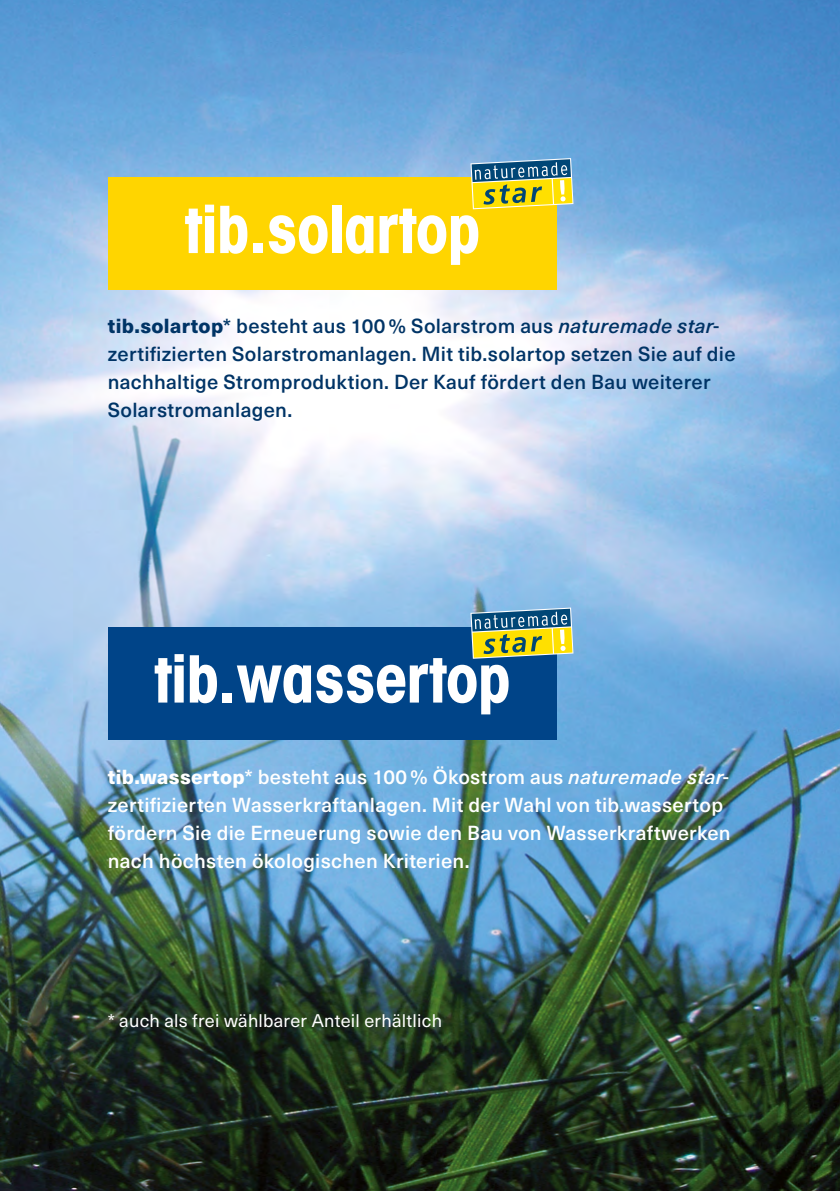
<style>
.page{position:relative;width:840px;height:1191px;background:#fff}
.page>*{position:absolute;margin:0;border:0;box-sizing:border-box;transform-origin:0 0}
.Copy{font:500 20px/28px "Neue Haas Unica Pro";letter-spacing:.015em;color:#fff}
.Copy-2{font:500 20px/28px "Neue Haas Unica Pro";letter-spacing:.015em;color:#003466}
.t1{font:18px "Neue Haas Unica Pro";letter-spacing:.015em;color:#fff}
.s1{font-weight:800}
.s2{font-style:italic}
</style>
<div class="page">
<img style="left:0;top:0;width:839px;height:1191px">
<div style="left:108px;top:178px;width:448px;height:112px;background:#ffd500"></div>
<svg style="left:185px;top:205px;width:29px;height:48px"></svg>
<svg style="left:220px;top:206px;width:27px;height:48px"></svg>
<div style="left:253px;top:243px;width:9px;height:10px;background:#fff"></div>
<svg style="left:268px;top:215px;width:59px;height:39px"></svg>
<div style="left:332px;top:206px;width:9px;height:47px;background:#fff"></div>
<svg style="left:346px;top:215px;width:27px;height:39px"></svg>
<svg style="left:379px;top:158px;width:194px;height:107px"></svg>
<div style="left:108px;top:627px;width:448px;height:112px;background:#048"></div>
<svg style="left:154px;top:654px;width:29px;height:48px"></svg>
<svg style="left:190px;top:655px;width:27px;height:48px"></svg>
<div style="left:223px;top:693px;width:9px;height:9px;background:#fff"></div>
<svg style="left:237px;top:607px;width:336px;height:107px"></svg>
<p class="Copy-2" style="left:108px;top:312px;width:629px"><span class="s1">tib.solartop</span>* besteht aus 100% Solarstrom aus <span class="s2">naturemade star&shy;</span>zertifizierten Solarstromanlagen. Mit tib.solartop setzen Sie auf die nachhaltige Stromproduktion. Der Kauf fördert den Bau weiterer Solarstromanlagen.</p>
<p class="Copy" style="left:108px;top:763px;width:624px"><span class="s1">tib.wassertop</span>* besteht aus 100% Ökostrom aus <span class="s2">naturemade star&shy;</span>zertifizierten Wasserkraftanlagen. Mit der Wahl von tib.wassertop fördern Sie die Erneuerung sowie den Bau von Wasserkraftwerken nach höchsten ökologischen Kriterien.</p>
<p class="t1" style="left:108px;top:1010px;width:335px">* auch als frei wählbarer Anteil erhältlich</p>
</div>
